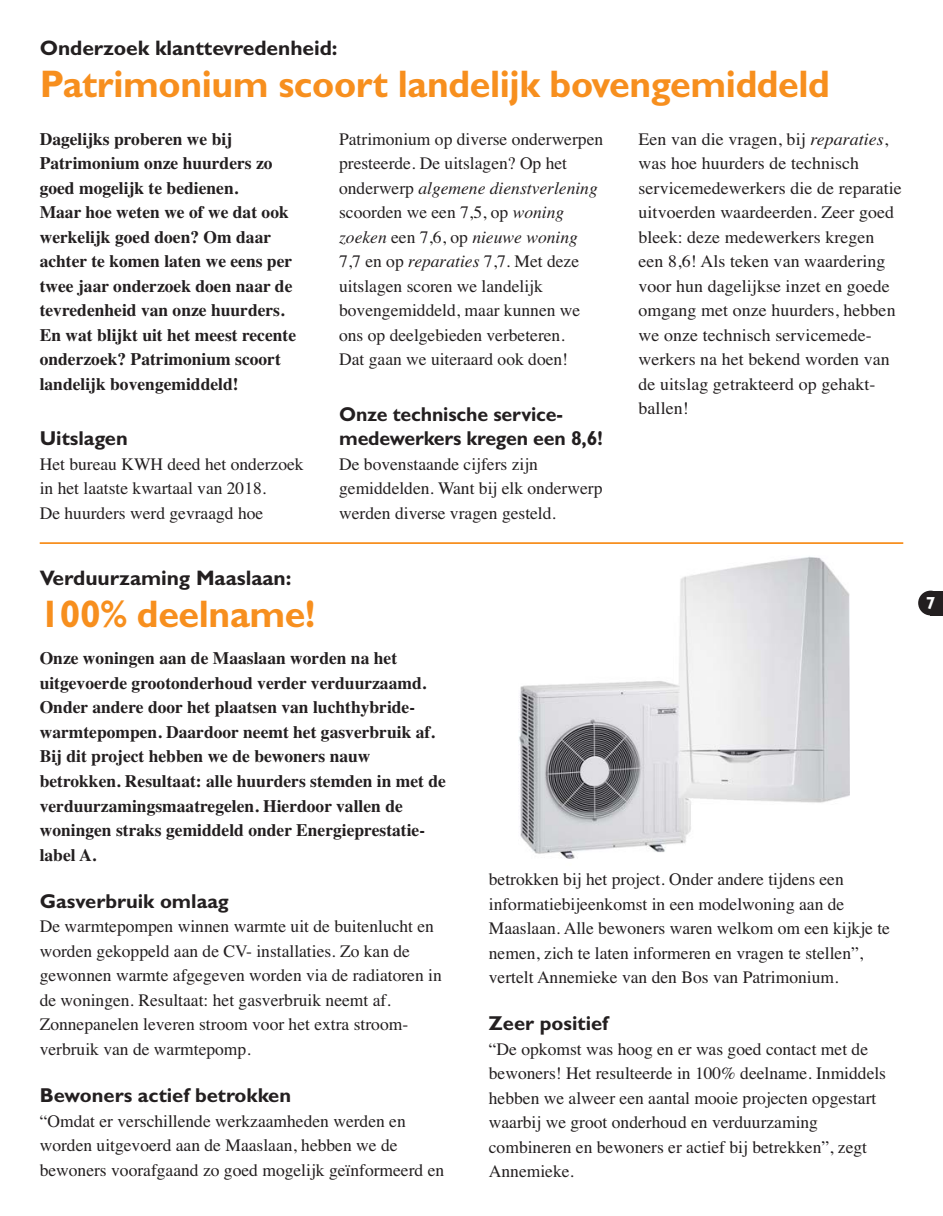
<style>
.page{position:relative;width:943px;height:1216px;background:#fff}
.page>*{position:absolute;margin:0;border:0;box-sizing:border-box;transform-origin:0 0}
.t1{font:700 38.5px "Gill Sans";letter-spacing:-.01em;color:#f78f1e}
.t2{font:700 21px "Gill Sans";letter-spacing:-.005em;color:#231f20}
.t3{font:700 20.12px/24.5px "Gill Sans";color:#231f20}
.t4{font:17.5px/24.5px "Times";color:#231f20}
.t5{font:700 17.5px/24.5px "Times";color:#231f20}
.t6{font:700 17.5px "Gill Sans";color:#fff}
.s1{font-style:italic}
</style>
<div class="page">
<img style="left:518px;top:556px;width:331px;height:303px">
<hr style="left:40px;top:542px;width:863px;height:2px;background:#f78f1e">
<div style="left:930px;top:590px;width:12px;height:25px;background:#231f20"></div>
<div style="left:918px;top:590px;width:24px;height:25px;background:#231f20;border-radius:50%"></div>
<p class="t2" style="left:40px;top:41px;width:299px">Onderzoek klanttevredenheid:</p>
<h1 class="t1" style="left:40px;top:71px;width:791px">Patrimonium scoort landelijk bovengemiddeld</h1>
<p class="t5" style="left:40px;top:128px;width:258px">Dagelijks proberen we bij<br>Patrimonium onze huurders zo goed mogelijk te bedienen.<br>Maar hoe weten we of we dat ook werkelijk goed doen? Om daar achter te komen laten we eens per twee jaar onderzoek doen naar de tevredenheid van onze huurders.<br>En wat blijkt uit het meest recente onderzoek? Patrimonium scoort landelijk bovengemiddeld!</p>
<p class="t3" style="left:40px;top:428px;width:90px">Uitslagen</p>
<p class="t4" style="left:40px;top:453px;width:265px">Het bureau KWH deed het onderzoek in het laatste kwartaal van 2018.<br>De huurders werd gevraagd hoe</p>
<p class="t4" style="left:339px;top:128px;width:265px">Patrimonium op diverse onderwerpen presteerde. De uitslagen? Op het onderwerp <span class="s1">algemene dienstverlening </span>scoorden we een 7,5, op <span class="s1">woning zoeken</span> een 7,6, op <span class="s1">nieuwe woning<br></span>7,7 en op <span class="s1">reparaties</span> 7,7. Met deze uitslagen scoren we landelijk bovengemiddeld, maar kunnen we ons op deelgebieden verbeteren.<br>Dat gaan we uiteraard ook doen!</p>
<p class="t3" style="left:339px;top:404px;width:265px">Onze technische service&shy;medewerkers kregen een 8,6!</p>
<p class="t4" style="left:339px;top:453px;width:265px">De bovenstaande cijfers zijn gemiddelden. Want bij elk onderwerp werden diverse vragen gesteld.</p>
<p class="t4" style="left:638px;top:128px;width:265px">Een van die vragen, bij <span class="s1">reparaties</span>, was hoe huurders de technisch servicemedewerkers die de reparatie uitvoerden waardeerden. Zeer goed bleek: deze medewerkers kregen een 8,6! Als teken van waardering voor hun dagelijkse inzet en goede omgang met onze huurders, hebben we onze technisch servicemede&shy;werkers na het bekend worden van de uitslag getrakteerd op gehakt&shy;ballen!</p>
<p class="t2" style="left:40px;top:570px;width:253px">Verduurzaming Maaslaan:</p>
<h1 class="t1" style="left:40px;top:600px;width:277px">100% deelname!</h1>
<p class="t5" style="left:40px;top:648px;width:408px">Onze woningen aan de Maaslaan worden na het uitgevoerde grootonderhoud verder verduurzaamd.<br>Onder andere door het plaatsen van luchthybride&shy;warmtepompen. Daardoor neemt het gasverbruik af.<br>Bij dit project hebben we de bewoners nauw betrokken. Resultaat: alle huurders stemden in met de verduurzamingsmaatregelen. Hierdoor vallen de woningen straks gemiddeld onder Energieprestatie&shy;label A.</p>
<p class="t3" style="left:40px;top:891px;width:190px">Gasverbruik omlaag</p>
<p class="t4" style="left:40px;top:915px;width:403px">De warmtepompen winnen warmte uit de buitenlucht en worden gekoppeld aan de CV- installaties. Zo kan de gewonnen warmte afgegeven worden via de radiatoren in de woningen. Resultaat: het gasverbruik neemt af.<br>Zonnepanelen leveren stroom voor het extra stroom&shy;verbruik van de warmtepomp.</p>
<p class="t3" style="left:40px;top:1085px;width:253px">Bewoners actief betrokken</p>
<p class="t4" style="left:40px;top:1110px;width:406px">“Omdat er verschillende werkzaamheden werden en worden uitgevoerd aan de Maaslaan, hebben we de bewoners voorafgaand zo goed mogelijk geïnformeerd en</p>
<p class="t4" style="left:489px;top:868px;width:402px">betrokken bij het project. Onder andere tijdens een informatiebijeenkomst in een modelwoning aan de Maaslaan. Alle bewoners waren welkom om een kijkje te nemen, zich te laten informeren en vragen te stellen”, vertelt Annemieke van den Bos van Patrimonium.</p>
<p class="t3" style="left:489px;top:1013px;width:121px">Zeer positief</p>
<p class="t4" style="left:489px;top:1038px;width:399px">“De opkomst was hoog en er was goed contact met de bewoners! Het resulteerde in 100% deelname. Inmiddels hebben we alweer een aantal mooie projecten opgestart waarbij we groot onderhoud en verduurzaming combineren en bewoners er actief bij betrekken”, zegt Annemieke.</p>
<p class="t6" style="left:925px;top:596px;width:11px">7</p>
</div>
